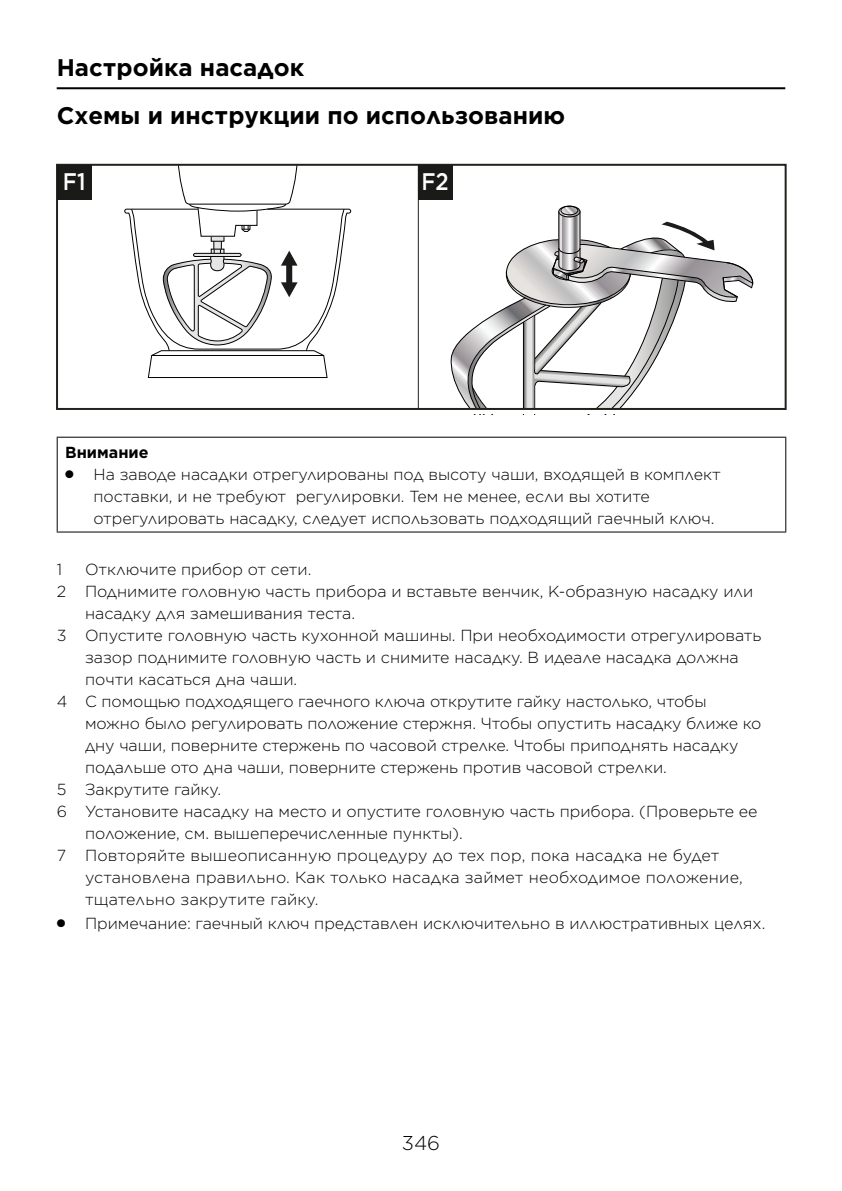
<style>
.page{position:relative;width:842px;height:1191px;background:#fff}
.page>*{position:absolute;margin:0;border:0;box-sizing:border-box;transform-origin:0 0}
.t1{font:700 24px/48.4px "Gotham";color:#000001}
.t2{font:500 24px "Gotham";color:#fff;scale:.9 1}
.t3{font:300 20px "Gotham";color:#000001}
.t4{font:300 16px/22px "Gotham";color:#000001}
.t5{font:700 16px "Gotham";color:#000001}
</style>
<div class="page">
<hr style="left:57px;top:87px;width:728px;height:2px;background:#000001">
<hr style="left:57px;top:437px;width:729px;height:1px;background:#000001">
<hr style="left:57px;top:438px;width:1px;height:93px;background:#000001">
<hr style="left:785px;top:438px;width:1px;height:93px;background:#000001">
<hr style="left:57px;top:531px;width:729px;height:1px;background:#000001">
<svg style="left:450px;top:205px;width:304px;height:202px"></svg>
<svg style="left:59px;top:167px;width:292px;height:211px"></svg>
<div style="left:56px;top:164px;width:731px;height:246px;border:2px solid #24211c"></div>
<hr style="left:418px;top:165px;width:1px;height:243px;background:#24211c">
<div style="left:57px;top:165px;width:34px;height:34px;background:#1a1a18"></div>
<div style="left:418px;top:165px;width:34px;height:34px;background:#1a1a18"></div>
<h1 class="t1" style="left:57px;top:45px;width:510px">Настройка насадок<br>Схемы и инструкции по использованию</h1>
<h1 class="t2" style="left:63px;top:173px;width:27px">F1</h1>
<h1 class="t2" style="left:421px;top:173px;width:32px">F2</h1>
<p class="t5" style="left:65px;top:446px;width:85px">Внимание</p>
<p class="t4" style="left:94px;top:464px;width:629px">На заводе насадки отрегулированы под высоту чаши, входящей в комплект поставки, и не требуют регулировки. Тем не менее, если вы хотите отрегулировать насадку, следует использовать подходящий гаечный ключ.</p>
<p class="t4" style="left:57px;top:560px;width:7px">1</p>
<p class="t4" style="left:85px;top:560px;width:228px">Отключите прибор от сети.</p>
<p class="t4" style="left:57px;top:582px;width:698px">2 Поднимите головную часть прибора и вставьте венчик, K-образную насадку или</p>
<p class="t4" style="left:85px;top:604px;width:271px">насадку для замешивания теста.</p>
<p class="t4" style="left:57px;top:626px;width:706px">3 Опустите головную часть кухонной машины. При необходимости отрегулировать</p>
<p class="t4" style="left:85px;top:648px;width:655px">зазор поднимите головную часть и снимите насадку. В идеале насадка должна</p>
<p class="t4" style="left:85px;top:670px;width:214px">почти касаться дна чаши.</p>
<p class="t4" style="left:57px;top:692px;width:651px">4 С помощью подходящего гаечного ключа открутите гайку настолько, чтобы</p>
<p class="t4" style="left:85px;top:714px;width:678px">можно было регулировать положение стержня. Чтобы опустить насадку ближе ко</p>
<p class="t4" style="left:85px;top:736px;width:655px">дну чаши, поверните стержень по часовой стрелке. Чтобы приподнять насадку</p>
<p class="t4" style="left:85px;top:758px;width:583px">подальше ото дна чаши, поверните стержень против часовой стрелки.</p>
<p class="t4" style="left:57px;top:780px;width:166px">5 Закрутите гайку.</p>
<p class="t4" style="left:57px;top:802px;width:702px">6 Установите насадку на место и опустите головную часть прибора. (Проверьте ее</p>
<p class="t4" style="left:85px;top:824px;width:379px">положение, см. вышеперечисленные пункты).</p>
<p class="t4" style="left:57px;top:846px;width:664px">7 Повторяйте вышеописанную процедуру до тех пор, пока насадка не будет</p>
<p class="t4" style="left:85px;top:868px;width:659px">установлена правильно. Как только насадка займет необходимое положение,</p>
<p class="t4" style="left:85px;top:890px;width:235px">тщательно закрутите гайку.</p>
<p class="t4" style="left:85px;top:914px;width:682px">Примечание: гаечный ключ представлен исключительно в иллюстративных целях.</p>
<p class="t3" style="left:402px;top:1134px;width:40px">346</p>
</div>
